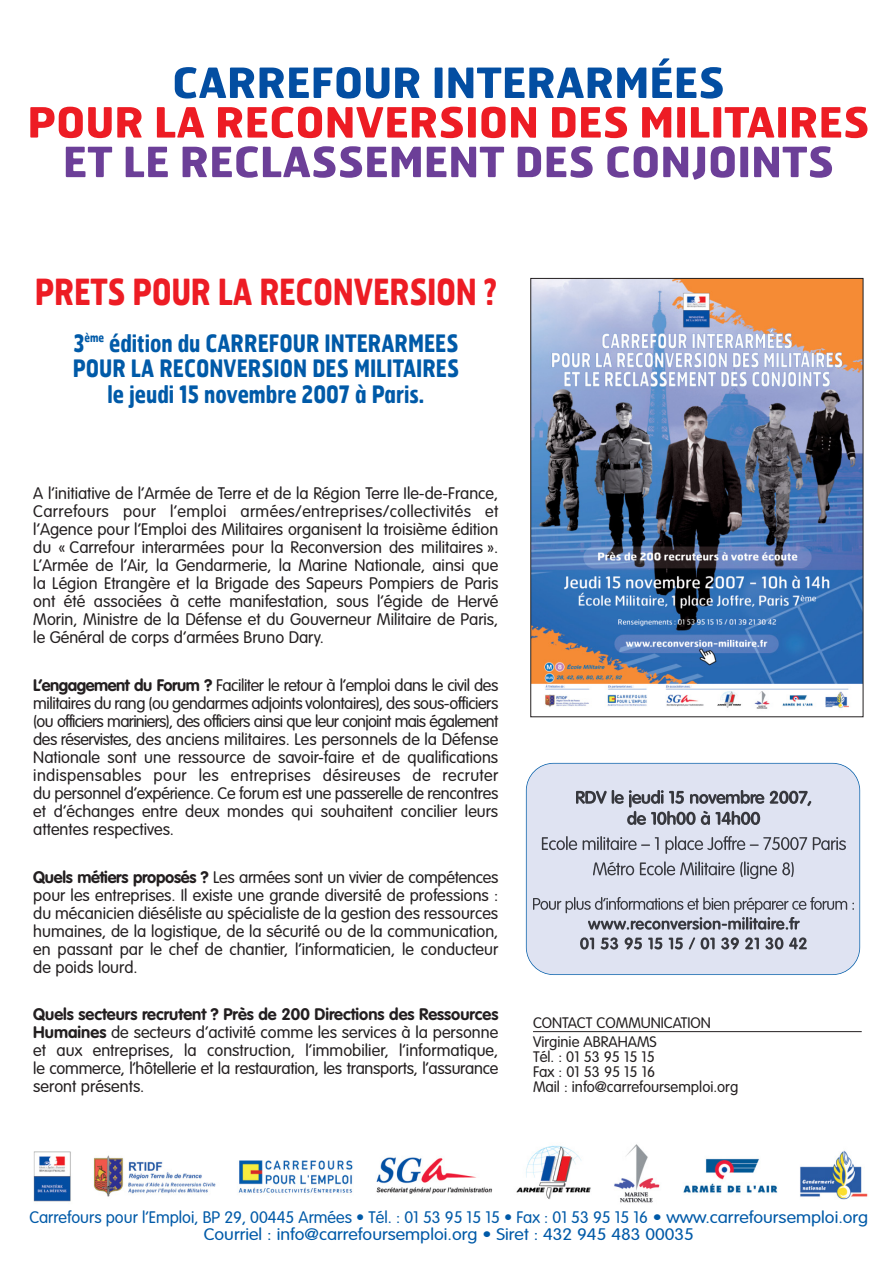
<style>
.page{position:relative;width:893px;height:1263px;background:#fff}
.page>*{position:absolute;margin:0;border:0;box-sizing:border-box;transform-origin:0 0}
.t1{font:700 36px "Hermes";letter-spacing:-.015em;color:#ed1c24;scale:.79 1}
.t2{font:700 24px/25.5px "Hermes";color:#005aa8;text-align:center;scale:.79 1}
.t3{font:300 16.5px/18px "VAG Rounded";color:#231f20;text-align:justify}
.t4{font:300 16.5px/16.8px "VAG Rounded";color:#005aa8;text-align:center}
.t5{font:300 15px/15px "VAG Rounded";color:#231f20}
.s1{font-weight:700}
</style>
<div class="page">
<img style="left:532px;top:280px;width:329px;height:429px">
<div style="left:530px;top:278px;width:333px;height:439px;border:1px solid #231f20"></div>
<svg style="left:175px;top:67px;width:214px;height:32px"></svg>
<svg style="left:395px;top:68px;width:25px;height:30px"></svg>
<div style="left:435px;top:68px;width:7px;height:30px;background:#034ea2"></div>
<svg style="left:448px;top:67px;width:198px;height:31px"></svg>
<svg style="left:652px;top:58px;width:71px;height:41px"></svg>
<svg style="left:30px;top:107px;width:112px;height:31px"></svg>
<svg style="left:157px;top:107px;width:47px;height:31px"></svg>
<svg style="left:218px;top:107px;width:24px;height:31px"></svg>
<svg style="left:248px;top:107px;width:74px;height:31px"></svg>
<svg style="left:328px;top:107px;width:135px;height:31px"></svg>
<div style="left:468px;top:107px;width:8px;height:31px;background:#ed1c24"></div>
<svg style="left:481px;top:107px;width:24px;height:31px"></svg>
<svg style="left:511px;top:107px;width:25px;height:31px"></svg>
<svg style="left:552px;top:107px;width:23px;height:31px"></svg>
<svg style="left:581px;top:107px;width:46px;height:31px"></svg>
<svg style="left:642px;top:107px;width:29px;height:31px"></svg>
<div style="left:677px;top:107px;width:8px;height:31px;background:#ed1c24"></div>
<svg style="left:691px;top:107px;width:18px;height:31px"></svg>
<div style="left:713px;top:107px;width:8px;height:31px;background:#ed1c24"></div>
<svg style="left:725px;top:107px;width:50px;height:31px"></svg>
<div style="left:778px;top:107px;width:8px;height:31px;background:#ed1c24"></div>
<svg style="left:792px;top:107px;width:75px;height:31px"></svg>
<svg style="left:66px;top:147px;width:46px;height:30px"></svg>
<svg style="left:126px;top:147px;width:42px;height:30px"></svg>
<svg style="left:182px;top:146px;width:239px;height:32px"></svg>
<svg style="left:427px;top:147px;width:77px;height:30px"></svg>
<svg style="left:518px;top:147px;width:23px;height:30px"></svg>
<svg style="left:547px;top:146px;width:46px;height:32px"></svg>
<svg style="left:607px;top:146px;width:98px;height:34px"></svg>
<svg style="left:711px;top:146px;width:24px;height:32px"></svg>
<div style="left:740px;top:147px;width:8px;height:30px;background:#6c3f98"></div>
<svg style="left:754px;top:146px;width:78px;height:32px"></svg>
<hr style="left:533px;top:1031px;width:329px;height:1px;background:#231f20">
<img style="left:33px;top:1144px;width:835px;height:59px">
<svg style="left:527px;top:764px;width:332px;height:210px;background:#d5d9e7"></svg>
<svg style="left:576px;top:790px;width:181px;height:35px;background:#acafbb"></svg>
<svg style="left:542px;top:836px;width:86px;height:14px"></svg>
<svg style="left:593px;top:861px;width:104px;height:14px"></svg>
<svg style="left:533px;top:897px;width:88px;height:16px"></svg>
<svg style="left:852px;top:903px;width:2px;height:7px"></svg>
<svg style="left:588px;top:920px;width:104px;height:10px"></svg>
<svg style="left:580px;top:937px;width:129px;height:12px;background:#a1a4b0"></svg>
<div style="left:526px;top:763px;width:334px;height:212px;border:2px solid #005aa8;border-radius:28px"></div>
<h1 class="t1" style="left:35px;top:278px;width:586px">PRETS POUR LA RECONVERSION ?</h1>
<h2 class="t2" style="left:73px;top:333px;width:491px">3<sup>ème</sup> édition du CARREFOUR INTERARMEES<br>POUR LA RECONVERSION DES MILITAIRES le jeudi 15 novembre 2007 à Paris.</h2>
<p class="t3" style="left:33px;top:485px;width:467px">A l’initiative de l’Armée de Terre et de la Région Terre Ile-de-France, Carrefours pour l’emploi armées/entreprises/collectivités et l’Agence pour l’Emploi des Militaires organisent la troisième édition du « Carrefour interarmées pour la Reconversion des militaires ».<br>L’Armée de l’Air, la Gendarmerie, la Marine Nationale, ainsi que la Légion Etrangère et la Brigade des Sapeurs Pompiers de Paris ont été associées à cette manifestation, sous l’égide de Hervé Morin, Ministre de la Défense et du Gouverneur Militaire de Paris, le Général de corps d’armées Bruno Dary.</p>
<p class="t3" style="left:33px;top:677px;width:467px"><span class="s1">L’engagement du Forum ?</span> Faciliter le retour à l’emploi dans le civil des militaires du rang (ou gendarmes adjoints volontaires), des sous-officiers (ou officiers mariniers), des officiers ainsi que leur conjoint mais également des réservistes, des anciens militaires. Les personnels de la Défense Nationale sont une ressource de savoir-faire et de qualifications indispensables pour les entreprises désireuses de recruter du personnel d’expérience. Ce forum est une passerelle de rencontres et d’échanges entre deux mondes qui souhaitent concilier leurs attentes respectives.</p>
<p class="t3" style="left:33px;top:869px;width:467px"><span class="s1">Quels métiers proposés ?</span> Les armées sont un vivier de compétences pour les entreprises. Il existe une grande diversité de professions : du mécanicien diéséliste au spécialiste de la gestion des ressources humaines, de la logistique, de la sécurité ou de la communication, en passant par le chef de chantier, l’informaticien, le conducteur de poids lourd.</p>
<p class="t3" style="left:33px;top:1007px;width:467px"><span class="s1">Quels secteurs recrutent ? Près de 200 Directions des Ressources Humaines</span> de secteurs d’activité comme les services à la personne et aux entreprises, la construction, l’immobilier, l’informatique, le commerce, l’hôtellerie et la restauration, les transports, l’assurance seront présents.</p>
<p class="t5" style="left:533px;top:1014px;width:179px;line-height:19.2px">CON TACT COMMUNICATION<br>Virginie ABRAHAMS</p>
<p class="t5" style="left:533px;top:1050px;width:207px">Tél. : 01 53 95 15 15<br>Fax : 01 53 95 15 16<br>Mail : info@carrefoursemploi.org</p>
<p class="t4" style="left:29px;top:1210px;width:840px">Carrefours pour l’Emploi, BP 29, 00445 Armées • Tél. : 01 53 95 15 15 • Fax : 01 53 95 15 16 • www.carrefoursemploi.org<br>Courriel : info@carrefoursemploi.org • Siret : 432 945 483 00035</p>
</div>
